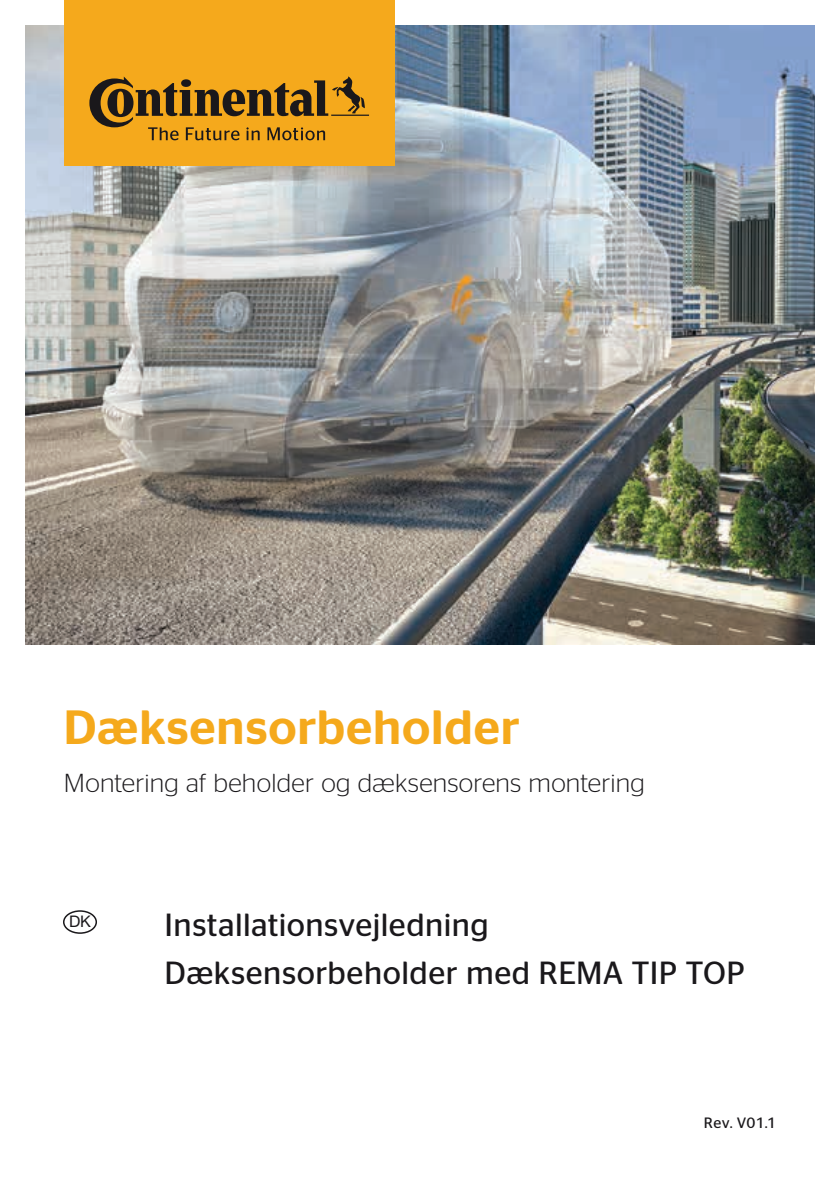
<style>
.page{position:relative;width:840px;height:1191px;background:#fff}
.page>*{position:absolute;margin:0;border:0;box-sizing:border-box;transform-origin:0 0}
.t1{font:500 48px "Continental Stag Sans";letter-spacing:.02em;color:#f5a91c}
.t2{font:32px/48px "Continental Stag Sans";letter-spacing:.015em;color:#1a181b}
.t3{font:300 26px "Continental Stag Sans";letter-spacing:.01em;color:#1a181b}
.t4{font:16px "Helvetica Neue";color:#1a181b}
.t5{font:15px "Continental Stag Sans";letter-spacing:.025em;color:#1a181b}
</style>
<div class="page">
<img style="left:26px;top:26px;width:788px;height:618px">
<div style="left:63px;top:910px;width:34px;height:24px;border:2px solid #1a181b;border-radius:50%"></div>
<div style="left:64px;top:0;width:330px;height:166px;background:#f5a91c"></div>
<svg style="left:89px;top:77px;width:280px;height:63px"></svg>
<h1 class="t1" style="left:64px;top:700px;width:457px">Dæksensorbeholder</h1>
<p class="t3" style="left:64px;top:769px;width:582px">Montering af beholder og dæksensorens montering</p>
<p class="t4" style="left:69px;top:912px;width:23px">DK</p>
<p class="t2" style="left:164px;top:901px;width:581px">Installationsvejledning<br>Dæksensorbeholder med REMA TIP TOP</p>
<p class="t5" style="left:703px;top:1114px;width:74px">Rev. V01.1</p>
</div>
